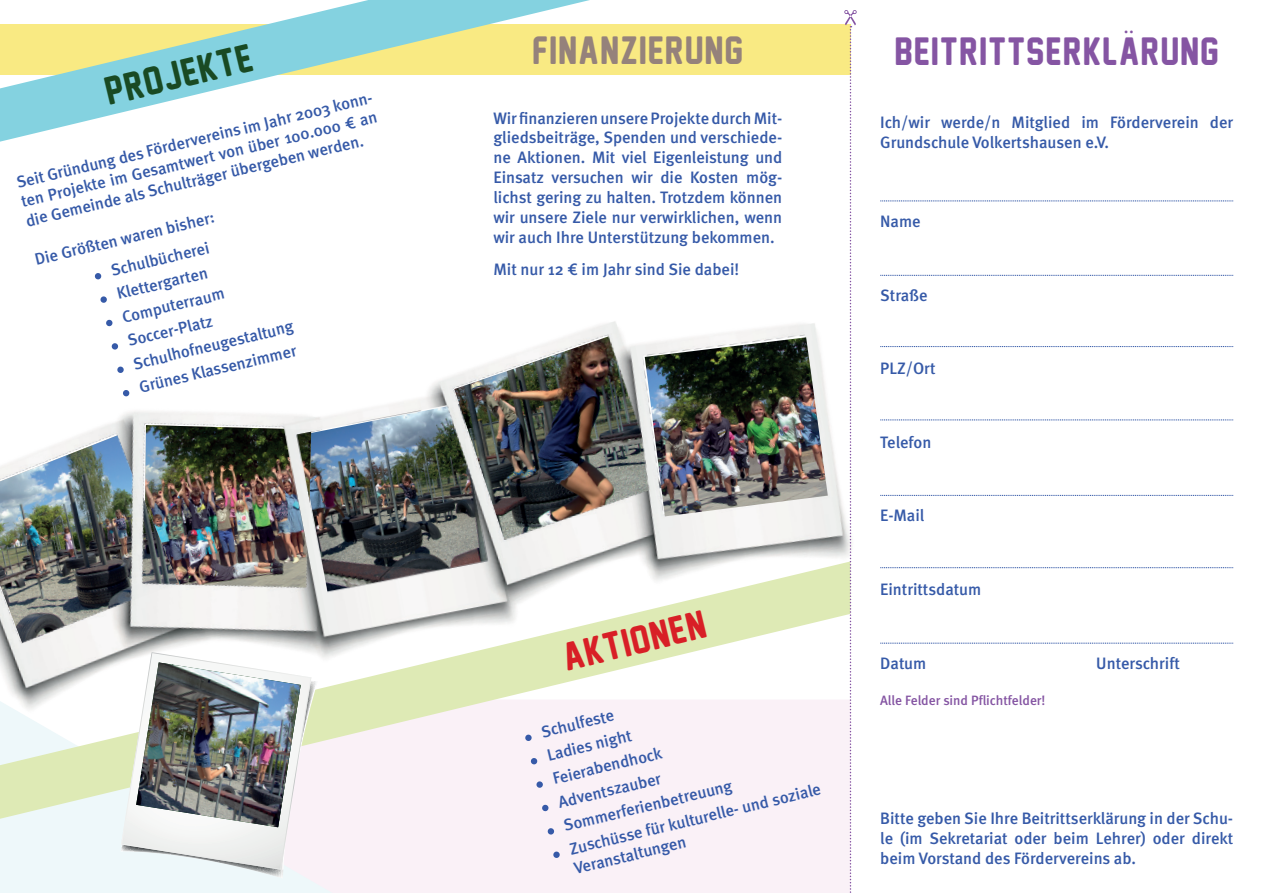
<style>
.page{position:relative;width:1263px;height:893px;background:#fff}
.page>*{position:absolute;margin:0;border:0;box-sizing:border-box;transform-origin:0 0}
.t1{font:36px "New Athletic M54";letter-spacing:.04em;color:#8555a3}
.t2{font:36px "New Athletic M54";letter-spacing:.04em;color:#95827b}
.t3{font:36px "New Athletic M54";color:#194a23}
.t4{font:36px "New Athletic M54";color:#d81f26}
.t5{font:24px "Minion Pro";color:#8555a3}
.t6{font:500 16.5px/19.8px "Meta";color:#365aa8}
.t7{font:500 13.5px "Meta";color:#8555a3}
</style>
<div class="page">
<div style="left:0;top:24px;width:850px;height:50px;background:#f9ea83"></div>
<svg style="left:0;top:0;width:590px;height:142px"></svg>
<div style="left:333px;top:819px;width:511px;height:74px;background:#faf1f7"></div>
<svg style="left:0;top:819px;width:333px;height:74px;background:#eef7f9"></svg>
<svg style="left:880px;top:201px;width:353px;height:1px"></svg>
<svg style="left:909px;top:275px;width:324px;height:1px"></svg>
<svg style="left:909px;top:346px;width:324px;height:1px"></svg>
<svg style="left:909px;top:420px;width:324px;height:1px"></svg>
<svg style="left:909px;top:495px;width:324px;height:1px"></svg>
<svg style="left:909px;top:567px;width:324px;height:1px"></svg>
<svg style="left:909px;top:643px;width:324px;height:1px"></svg>
<img style="left:0;top:273px;width:909px;height:371px">
<img style="left:645px;top:337px;width:183px;height:179px">
<svg style="left:0;top:561px;width:844px;height:258px"></svg>
<div style="left:525px;top:734px;width:7px;height:7px;background:#365aa8;border-radius:3px"></div>
<svg style="left:530px;top:758px;width:8px;height:7px"></svg>
<div style="left:536px;top:781px;width:7px;height:7px;background:#365aa8;border-radius:3px"></div>
<div style="left:542px;top:804px;width:7px;height:7px;background:#365aa8;border-radius:3px"></div>
<div style="left:547px;top:828px;width:7px;height:7px;background:#365aa8;border-radius:3px"></div>
<div style="left:553px;top:851px;width:7px;height:7px;background:#365aa8;border-radius:3px"></div>
<svg style="left:121px;top:652px;width:197px;height:226px"></svg>
<img style="left:136px;top:662px;width:165px;height:165px">
<svg style="left:844px;top:10px;width:13px;height:883px"></svg>
<h1 class="t3" style="left:101px;top:73px;width:151px;rotate:-14deg">PROJEKTE</h1>
<p class="t6" style="left:14px;top:172px;width:367px;text-align:justify;rotate:-13deg">Seit Gründung des Fördervereins im Jahr 2003 konn&shy;ten Projekte im Gesamtwert von über 100.000 € an die Gemeinde als Schulträger übergeben werden.</p>
<p class="t6" style="left:102px;top:229px;width:114px;line-height:28px;text-indent:-71px;rotate:-13deg">Die Größten waren bisher:<br>Schulbücherei</p>
<p class="t6" style="left:114px;top:282px;width:166px;line-height:24px;rotate:-13deg">Klettergarten<br>Computerraum<br>Soccer-Platz<br>Schulhofneugestaltung<br>Grünes Klassenzimmer</p>
<h1 class="t2" style="left:532px;top:31px;width:212px">FINANZIERUNG</h1>
<p class="t6" style="left:493px;top:108px;width:290px;text-align:justify">Wir finanzieren unsere Projekte durch Mit&shy;gliedsbeiträge, Spenden und verschiede&shy;ne Aktionen. Mit viel Eigenleistung und Einsatz versuchen wir die Kosten mög&shy;lichst gering zu halten. Trotzdem können wir unsere Ziele nur verwirklichen, wenn wir auch Ihre Unterstützung bekommen.</p>
<p class="t6" style="left:493px;top:260px;width:247px">Mit nur 12 € im Jahr sind Sie dabei!</p>
<h1 class="t4" style="left:559px;top:639px;width:147px;rotate:-14deg">AKTIONEN</h1>
<p class="t6" style="left:539px;top:720px;width:261px;line-height:23.9px;rotate:-13deg">Schulfeste<br>Ladies night<br>Feierabendhock<br>Adventszauber<br>Sommerferienbetreuung<br>Zuschüsse für kulturelle- und soziale</p>
<p class="t6" style="left:572px;top:858px;width:116px;rotate:-13deg">Veranstaltungen</p>
<h2 class="t5" style="left:1123px;top:9px;width:12px">..</h2>
<h1 class="t1" style="left:895px;top:31px;width:326px">BEITRITTSERKLARUNG</h1>
<p class="t6" style="left:880px;top:113px;width:354px">Ich/wir werde/n Mitglied im Förderverein der<br>Grundschule Volkertshausen e.V.</p>
<p class="t6" style="left:880px;top:212px;width:42px">Name</p>
<p class="t6" style="left:880px;top:285px;width:49px">Straße</p>
<p class="t6" style="left:880px;top:359px;width:57px">PLZ/Ort</p>
<p class="t6" style="left:880px;top:433px;width:53px">Telefon</p>
<p class="t6" style="left:880px;top:506px;width:46px">E-Mail</p>
<p class="t6" style="left:880px;top:580px;width:102px">Eintrittsdatum</p>
<p class="t6" style="left:880px;top:653px;width:48px">Datum</p>
<p class="t6" style="left:1096px;top:653px;width:85px">Unterschrift</p>
<p class="t7" style="left:880px;top:693px;width:167px">Alle Felder sind Pflichtfelder!</p>
<p class="t6" style="left:880px;top:809px;width:355px;text-align:justify">Bitte geben Sie Ihre Beitrittserklärung in der Schu&shy;le (im Sekretariat oder beim Lehrer) oder direkt beim Vorstand des Fördervereins ab.</p>
</div>
